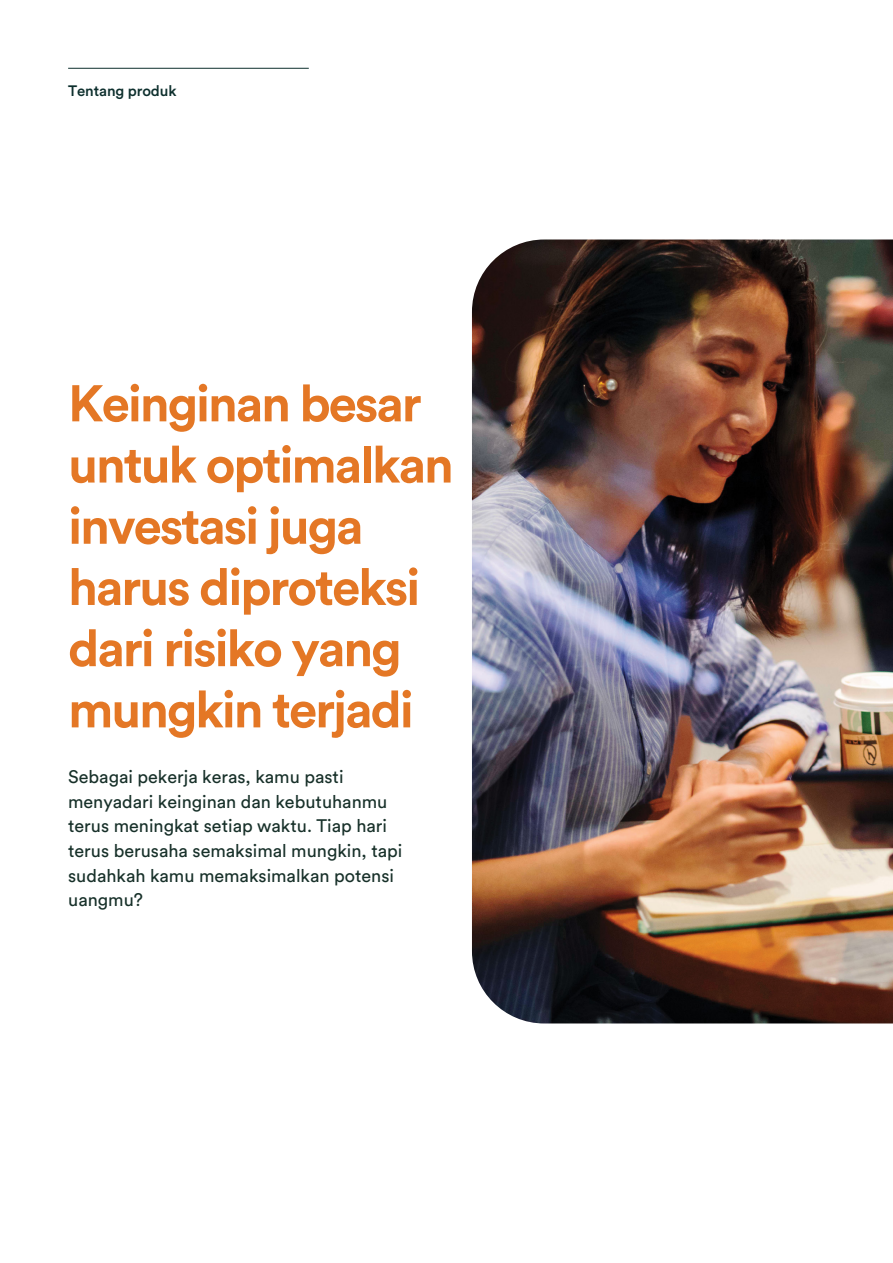
<style>
.page{position:relative;width:893px;height:1263px;background:#fff}
.page>*{position:absolute;margin:0;border:0;box-sizing:border-box;transform-origin:0 0}
.t1{font:700 51px/61.2px "FWD Circular";letter-spacing:-.04em;color:#e47725}
.t2{font:18px/24.6px "FWD Circular";color:#173029}
.t3{font:500 15px "FWD Circular";letter-spacing:-.005em;color:#0d2f2d}
</style>
<div class="page">
<img style="left:472px;top:239px;width:421px;height:784px">
<hr style="left:68px;top:68px;width:241px;height:1px;background:#0d2f2d">
<p class="t3" style="left:68px;top:80px;width:110px">Tentang produk</p>
<h1 class="t1" style="left:68px;top:371px;width:387px">Keinginan besar untuk optimalkan investasi juga harus diproteksi dari risiko yang mungkin terjadi</h1>
<p class="t2" style="left:68px;top:764px;width:336px">Sebagai pekerja keras, kamu pasti menyadari keinginan dan kebutuhanmu terus meningkat setiap waktu. Tiap hari terus berusaha semaksimal mungkin, tapi sudahkah kamu memaksimalkan potensi uangmu?</p>
</div>
